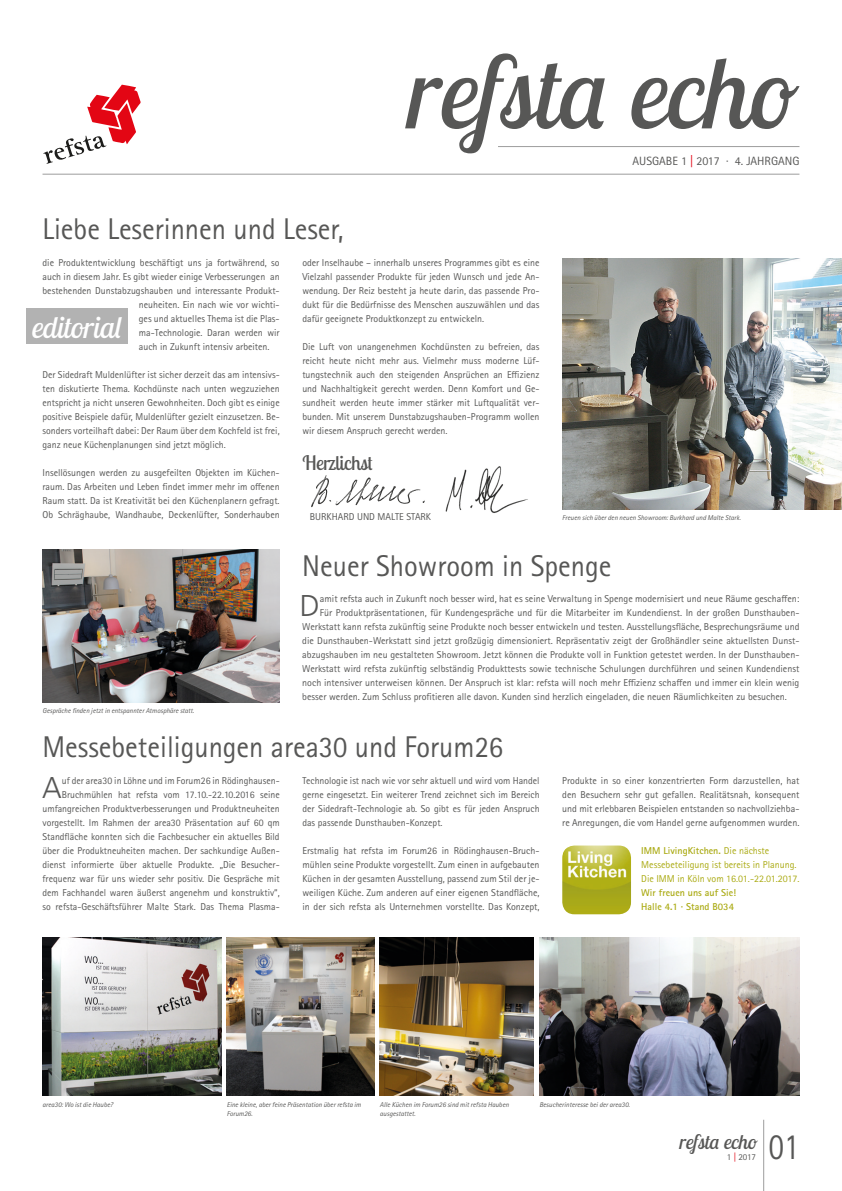
<style>
.page{position:relative;width:842px;height:1191px;background:#fff}
.page>*{position:absolute;margin:0;border:0;box-sizing:border-box;transform-origin:0 0}
.t1{font:italic 100px "Lobster Two";color:#575756}
.t2{font:37px "Rotis Sans Serif Pro";color:#575756;scale:.82 1}
.t3{font:300 30.1px "Frutiger LT Std";color:#575756}
.t4{font:30px "Rotis Sans Serif Pro";color:#575756;scale:.95 1}
.t5{font:italic 30px "Lobster Two";color:#fff}
.t6{font:italic 20px "Lobster Two";color:#575756}
.t7{font:20px "Lobster Two";color:#575756}
.t8{font:12px "Rotis Sans Serif Pro";color:#575756}
.t9{font:10px/14px "Rotis Sans Serif Pro";color:#575756;text-align:justify}
.t10{font:10px/14px "Rotis Sans Serif Pro";color:#aaaa13}
.t11{font:700 10px/14px "Rotis Sans Serif Pro";color:#aaaa13}
.t12{font:9px "Rotis Sans Serif Pro";color:#575756}
.t13{font:italic 7px/9px "Rotis Sans Serif Pro";color:#575756}
.s1{color:#e30614}
.s2{font-weight:700}
</style>
<div class="page">
<hr style="left:763px;top:1119px;width:1px;height:72px;background:#9d9d9d">
<hr style="left:498px;top:146px;width:301px;height:1px;background:#9d9d9d">
<hr style="left:43px;top:174px;width:756px;height:1px;background:#9d9d9d">
<svg style="left:43px;top:85px;width:98px;height:79px"></svg>
<div style="left:26px;top:308px;width:102px;height:35px;background:#b2b2b2"></div>
<img style="left:311px;top:475px;width:114px;height:33px">
<img style="left:445px;top:466px;width:83px;height:47px">
<img style="left:43px;top:550px;width:237px;height:152px">
<img style="left:43px;top:937px;width:178px;height:158px">
<img style="left:380px;top:937px;width:154px;height:158px">
<img style="left:539px;top:937px;width:260px;height:158px">
<img style="left:227px;top:937px;width:147px;height:158px">
<img style="left:562px;top:259px;width:280px;height:251px">
<img style="left:562px;top:845px;width:69px;height:69px">
<h3 class="t4" style="left:43px;top:211px;width:319px">Liebe Leserinnen und Leser,</h3>
<h1 class="t1" style="left:407px;top:28px;width:391px">refsta echo</h1>
<p class="t8" style="left:632px;top:153px;width:168px">AUSGABE 1 <span class="s1">|</span> 2017 · 4. JAHRGANG</p>
<p class="t9" style="left:43px;top:256px;width:239px">die Produktentwicklung beschäftigt uns ja fortwährend, so</p>
<p class="t9" style="left:43px;top:270px;width:239px">auch in diesem Jahr. Es gibt wieder einige Verbesserungen an</p>
<p class="t9" style="left:43px;top:284px;width:239px">bestehenden Dunstabzugshauben und interessante Produkt-</p>
<p class="t9" style="left:139px;top:298px;width:142px">neuheiten. Ein nach wie vor wichti-</p>
<p class="t9" style="left:139px;top:312px;width:142px">ges und aktuelles Thema ist die Plas-</p>
<p class="t9" style="left:139px;top:326px;width:142px">ma-Technologie. Daran werden wir</p>
<p class="t9" style="left:139px;top:340px;width:132px">auch in Zukunft intensiv arbeiten.</p>
<p class="t9" style="left:43px;top:368px;width:239px">Der Sidedraft Muldenlüfter ist sicher derzeit das am intensivs&shy;ten diskutierte Thema. Kochdünste nach unten wegzuziehen entspricht ja nicht unseren Gewohnheiten. Doch gibt es einige positive Beispiele dafür, Muldenlüfter gezielt einzusetzen. Be&shy;sonders vorteilhaft dabei: Der Raum über dem Kochfeld ist frei, ganz neue Küchenplanungen sind jetzt möglich.</p>
<p class="t9" style="left:43px;top:466px;width:239px">Insellösungen werden zu ausgefeilten Objekten im Küchen&shy;raum. Das Arbeiten und Leben findet immer mehr im offenen Raum statt. Da ist Kreativität bei den Küchenplanern gefragt.<br>Ob Schräghaube, Wandhaube, Deckenlüfter, Sonderhauben</p>
<h3 class="t5" style="left:32px;top:308px;width:91px">editorial</h3>
<p class="t13" style="left:43px;top:706px;width:153px">Gespräche finden jetzt in entspannter Atmosphäre statt.</p>
<p class="t9" style="left:302px;top:256px;width:239px">oder Inselhaube – innerhalb unseres Programmes gibt es eine Vielzahl passender Produkte für jeden Wunsch und jede An&shy;wendung. Der Reiz besteht ja heute darin, das passende Pro&shy;dukt für die Bedürfnisse des Menschen auszuwählen und das dafür geeignete Produktkonzept zu entwickeln.</p>
<p class="t9" style="left:302px;top:340px;width:239px">Die Luft von unangenehmen Kochdünsten zu befreien, das reicht heute nicht mehr aus. Vielmehr muss moderne Lüf&shy;tungstechnik auch den steigenden Ansprüchen an Effizienz und Nachhaltigkeit gerecht werden. Denn Komfort und Ge&shy;sundheit werden heute immer stärker mit Luftqualität ver&shy;bunden. Mit unserem Dunstabzugshauben-Programm wollen wir diesem Anspruch gerecht werden.</p>
<h3 class="t7" style="left:302px;top:450px;width:72px">Herzlichst</h3>
<p class="t9" style="left:310px;top:510px;width:123px">BURKHARD UND MALTE STARK</p>
<p class="t13" style="left:562px;top:513px;width:180px">Freuen sich über den neuen Showroom: Burkhard und Malte Stark.</p>
<h3 class="t4" style="left:302px;top:548px;width:327px">Neuer Showroom in Spenge</h3>
<h3 class="t3" style="left:300px;top:589px;width:22px">D</h3>
<p class="t9" style="left:320px;top:592px;width:481px">amit refsta auch in Zukunft noch besser wird, hat es seine Verwaltung in Spenge modernisiert und neue Räume geschaffen:</p>
<p class="t9" style="left:320px;top:606px;width:481px">Für Produktpräsentationen, für Kundengespräche und für die Mitarbeiter im Kundendienst. In der großen Dunsthauben-</p>
<p class="t9" style="left:302px;top:620px;width:499px">Werkstatt kann refsta zukünftig seine Produkte noch besser entwickeln und testen. Ausstellungsfläche, Besprechungsräume und</p>
<p class="t9" style="left:302px;top:634px;width:499px">die Dunsthauben-Werkstatt sind jetzt großzügig dimensioniert. Repräsentativ zeigt der Großhändler seine aktuellsten Dunst-</p>
<p class="t9" style="left:302px;top:648px;width:499px">abzugshauben im neu gestalteten Showroom. Jetzt können die Produkte voll in Funktion getestet werden. In der Dunsthauben-</p>
<p class="t9" style="left:302px;top:662px;width:499px">Werkstatt wird refsta zukünftig selbständig Produkttests sowie technische Schulungen durchführen und seinen Kundendienst</p>
<p class="t9" style="left:302px;top:676px;width:499px">noch intensiver unterweisen können. Der Anspruch ist klar: refsta will noch mehr Effizienz schaffen und immer ein klein wenig</p>
<p class="t9" style="left:302px;top:690px;width:486px">besser werden. Zum Schluss profitieren alle davon. Kunden sind herzlich eingeladen, die neuen Räumlichkeiten zu besuchen.</p>
<h3 class="t4" style="left:43px;top:729px;width:486px">Messebeteiligungen area30 und Forum26</h3>
<h3 class="t3" style="left:42px;top:771px;width:21px">A</h3>
<p class="t9" style="left:43px;top:774px;width:239px;text-align:right">uf der area30 in Löhne und im Forum26 in Rödinghausen-Bruchmühlen hat refsta vom 17.10.-22.10.2016 seine umfangreichen Produktverbesserungen und Produktneuheiten vorgestellt. Im Rahmen der area30 Präsentation auf 60 qm Standfläche konnten sich die Fachbesucher ein aktuelles Bild über die Produktneuheiten machen. Der sachkundige Außen&shy;dienst informierte über aktuelle Produkte. „Die Besucher&shy;frequenz war für uns wieder sehr positiv. Die Gespräche mit dem Fachhandel waren äußerst angenehm und konstruktiv“, so refsta-Geschäftsführer Malte Stark. Das Thema Plasma-</p>
<p class="t9" style="left:302px;top:774px;width:239px">Technologie ist nach wie vor sehr aktuell und wird vom Handel gerne eingesetzt. Ein weiterer Trend zeichnet sich im Bereich der Sidedraft-Technologie ab. So gibt es für jeden Anspruch das passende Dunsthauben-Konzept.</p>
<p class="t9" style="left:302px;top:844px;width:239px">Erstmalig hat refsta im Forum26 in Rödinghausen-Bruch&shy;mühlen seine Produkte vorgestellt. Zum einen in aufgebauten Küchen in der gesamten Ausstellung, passend zum Stil der je&shy;weiligen Küche. Zum anderen auf einer eigenen Standfläche, in der sich refsta als Unternehmen vorstellte. Das Konzept,</p>
<p class="t9" style="left:562px;top:774px;width:239px">Produkte in so einer konzentrierten Form darzustellen, hat den Besuchern sehr gut gefallen. Realitätsnah, konsequent und mit erlebbaren Beispielen entstanden so nachvollziehba&shy;re Anregungen, die vom Handel gerne aufgenommen wurden.</p>
<p class="t10" style="left:641px;top:844px;width:160px"><span class="s2">IMM LivingKitchen.</span> Die nächste<br>Messebeteiligung ist bereits in Planung.<br>Die IMM in Köln vom 16.01.-22.01.2017.</p>
<p class="t11" style="left:641px;top:886px;width:96px">Wir freuen uns auf Sie!<br>Halle 4.1 · Stand B034</p>
<p class="t13" style="left:43px;top:1100px;width:72px">area30: Wo ist die Haube?</p>
<p class="t13" style="left:380px;top:1100px;width:130px">Alle Küchen im Forum26 sind mit refsta Hauben ausgestattet.</p>
<p class="t13" style="left:227px;top:1100px;width:136px">Eine kleine, aber feine Präsentation über refsta im</p>
<p class="t13" style="left:539px;top:1100px;width:92px">Besucherinteresse bei der area30.</p>
<p class="t13" style="left:227px;top:1109px;width:27px">Forum26.</p>
<h3 class="t6" style="left:679px;top:1129px;width:80px">refsta echo</h3>
<p class="t12" style="left:727px;top:1151px;width:31px">1 <span class="s1">|</span> 2017</p>
<h2 class="t2" style="left:769px;top:1125px;width:39px">01</h2>
</div>
